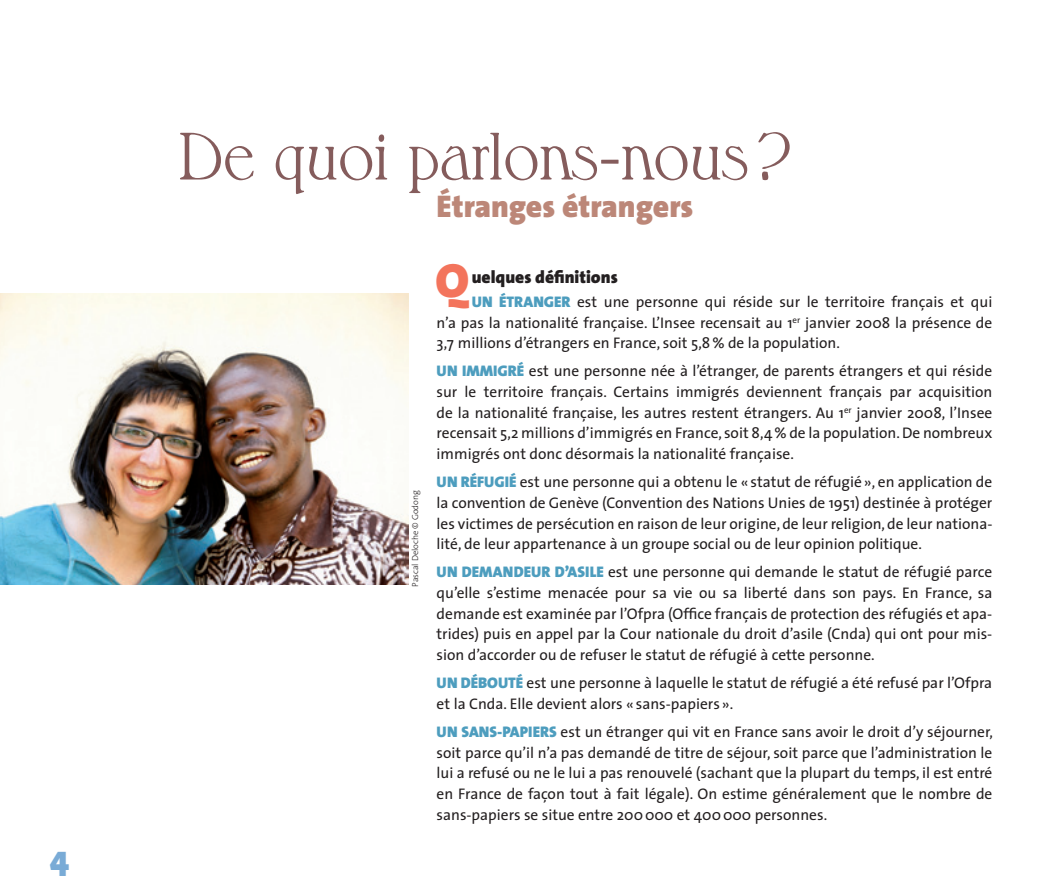
<style>
.page{position:relative;width:1042px;height:896px;background:#fff}
.page>*{position:absolute;margin:0;border:0;box-sizing:border-box;transform-origin:0 0}
.t1{font:300 64.75px "Melbourne";color:#855c5c}
.t2{font:900 48.12px "The Sans";color:#f3745c}
.t3{font:900 35px "The Sans";color:#79abd6}
.t4{font:900 31.5px "The Sans";color:#bc8778}
.t5{font:900 17.5px "The Sans";color:#231f20}
.t6{font:15.4px/20.7px "The Sans";color:#231f20;text-align:justify}
.t7{font:300 8.75px "The Sans";color:#231f20}
.s1{font-weight:900;color:#4d9dbe}
</style>
<div class="page">
<img style="left:0;top:293px;width:408px;height:291px">
<h3 class="t3" style="left:50px;top:827px;width:21px">4</h3>
<h1 class="t1" style="left:178px;top:117px;width:614px">De quoi parlons-nous?</h1>
<h3 class="t4" style="left:436px;top:179px;width:258px">ÉTRANGES ÉTRANGERS</h3>
<h2 class="t2" style="left:435px;top:239px;width:35px">Q</h2>
<p class="t5" style="left:472px;top:262px;width:148px">UELQUES DÉFINITIONS</p>
<p class="t6" style="left:436px;top:291px;width:557px;text-indent:35px"><span class="s1">UN ÉTRANGER</span> est une personne qui réside sur le territoire français et qui n’a pas la nationalité française. L’Insee recensait au 1<sup>er</sup> janvier 2008 la présence de 3,7 millions d’étrangers en France, soit 5,8% de la population.</p>
<p class="t6" style="left:436px;top:360px;width:557px"><span class="s1">UN IMMIGRÉ</span> est une personne née à l’étranger, de parents étrangers et qui réside sur le territoire français. Certains immigrés deviennent français par acquisition de la nationalité française, les autres restent étrangers. Au 1<sup>er</sup> janvier 2008, l’Insee recensait 5,2 millions d’immigrés en France, soit 8,4% de la population. De nombreux immigrés ont donc désormais la nationalité française.</p>
<p class="t6" style="left:436px;top:471px;width:557px"><span class="s1">UN RÉFUGIÉ</span> est une personne qui a obtenu le «statut de réfugié», en application de la convention de Genève (Convention des Nations Unies de 1951) destinée à protéger les victimes de persécution en raison de leur origine, de leur religion, de leur nationa&shy;lité, de leur appartenance à un groupe social ou de leur opinion politique.</p>
<p class="t6" style="left:436px;top:561px;width:557px"><span class="s1">UN DEMANDEUR D’ASILE</span> est une personne qui demande le statut de réfugié parce qu’elle s’estime menacée pour sa vie ou sa liberté dans son pays. En France, sa demande est examinée par l’Ofpra (Office français de protection des réfugiés et apa&shy;trides) puis en appel par la Cour nationale du droit d’asile (Cnda) qui ont pour mis&shy;sion d’accorder ou de refuser le statut de réfugié à cette personne.</p>
<p class="t6" style="left:436px;top:672px;width:557px"><span class="s1">UN DÉBOUTÉ</span> est une personne à laquelle le statut de réfugié a été refusé par l’Ofpra et la Cnda. Elle devient alors «sans-papiers».</p>
<p class="t6" style="left:436px;top:720px;width:558px"><span class="s1">UN SANS-PAPIERS</span> est un étranger qui vit en France sans avoir le droit d’y séjourner, soit parce qu’il n’a pas demandé de titre de séjour, soit parce que l’administration le lui a refusé ou ne le lui a pas renouvelé (sachant que la plupart du temps, il est entré en France de façon tout à fait légale). On estime généralement que le nombre de sans-papiers se situe entre 200000 et 400000 personnes.</p>
<p class="t7" style="left:408px;top:586px;width:98px;rotate:-90deg">Pascal Deloche © Godong</p>
</div>
